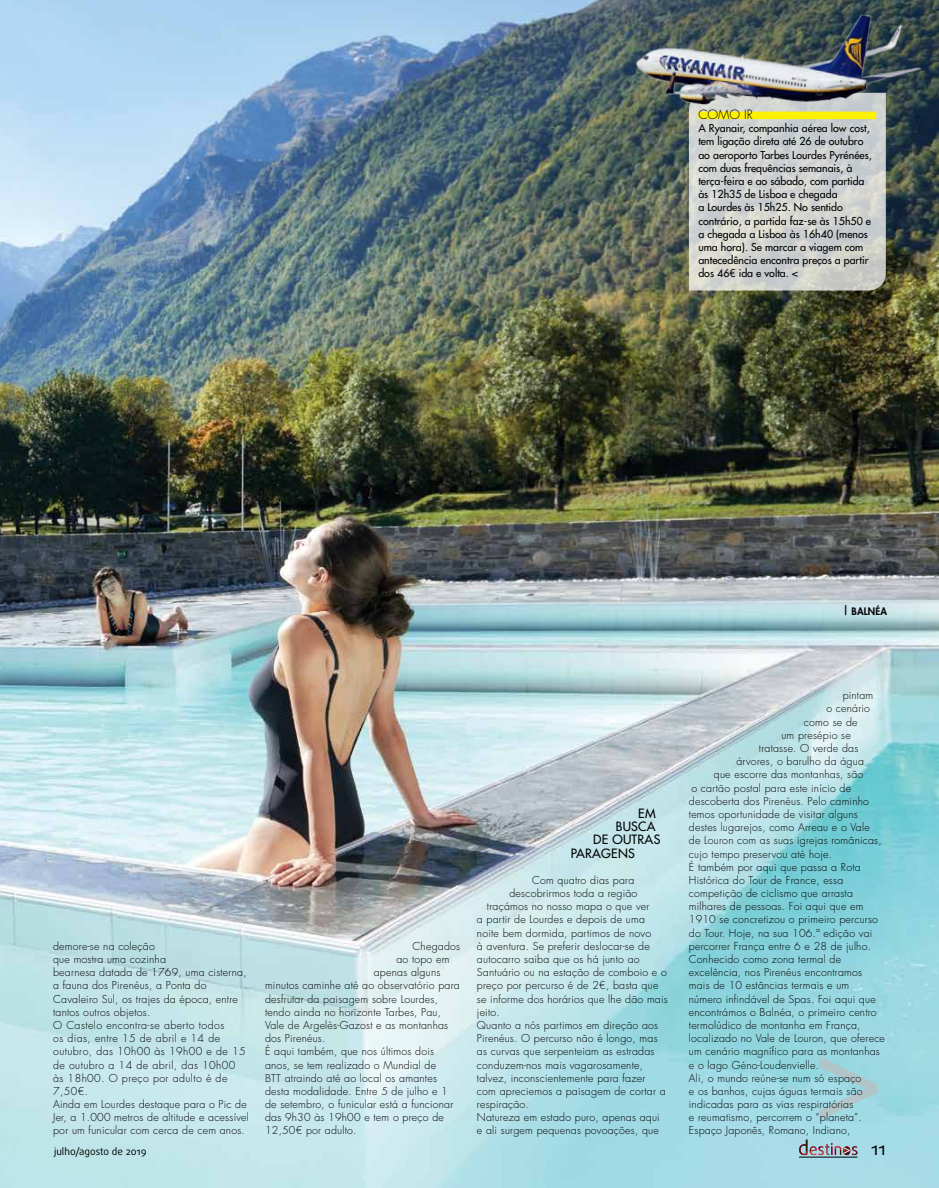
<style>
.page{position:relative;width:939px;height:1188px;background:#fff}
.page>*{position:absolute;margin:0;border:0;box-sizing:border-box;transform-origin:0 0}
.t1{font:137.38px "Daxline Pro";color:#bcbec0}
.t2{font:17.5px "Daxline Pro";color:#000}
.t3{font:500 12.5px "Futura Std";letter-spacing:.02em;color:#000}
.t4{font:300 12.5px "Futura Std";color:#000}
.t5{font:300 10.62px/13.1px "Futura Std";letter-spacing:.02em;color:#000}
.t6{font:500 10.62px/13.1px "Futura Std";color:#000}
.t7{font:10px "Daxline Pro";color:#000}
.t8{font:800 10px "Futura Std";letter-spacing:.02em;color:#000}
</style>
<div class="page">
<img style="left:0;top:0;width:939px;height:1187px">
<svg style="left:689px;top:163px;width:197px;height:127px;background:#d0d2cf"></svg>
<img style="left:624px;top:0;width:305px;height:163px">
<div style="left:698px;top:112px;width:178px;height:7px;background:#fff200"></div>
<hr style="left:799px;top:1156px;width:58px;height:1px;background:#000">
<svg style="left:799px;top:1139px;width:58px;height:15px"></svg>
<p class="t4" style="left:698px;top:107px;width:56px">COMO IR</p>
<p class="t6" style="left:698px;top:122px;width:175px">A Ryanair, companhia aérea low cost, tem ligação direta até 26 de outubro ao aeroporto Tarbes Lourdes Pyrénées, com duas frequências semanais, à terça-feira e ao sábado, com partida às 12h35 de Lisboa e chegada<br>a Lourdes às 15h25. No sentido contrário, a partida faz-se às 15h50 e a chegada a Lisboa às 16h40 (menos uma hora). Se marcar a viagem com antecedência encontra preços a partir dos 46€ ida e volta. &lt;</p>
<p class="t8" style="left:843px;top:604px;width:46px">| BALNÉA</p>
<p class="t5" style="left:53px;top:939px;width:197px">demore-se na coleção<br>que mostra uma cozinha<br>bearnesa datada de 1769, uma cisterna, a fauna dos Pirenéus, a Ponta do<br>Cavaleiro Sul, os trajes da época, entre tantos outros objetos.<br>O Castelo encontra-se aberto todos<br>os dias, entre 15 de abril e 14 de outubro, das 10h00 às 19h00 e de 15 de outubro a 14 de abril, das 10h00<br>às 18h00. O preço por adulto é de<br>7,50€.<br>Ainda em Lourdes destaque para o Pic de<br>Jer, a 1.000 metros de altitude e acessível por um funicular com cerca de cem anos.</p>
<p class="t5" style="left:413px;top:939px;width:49px">Chegados</p>
<p class="t5" style="left:396px;top:952px;width:55px">ao topo em</p>
<p class="t5" style="left:374px;top:965px;width:68px">apenas alguns</p>
<p class="t5" style="left:265px;top:978px;width:196px">minutos caminhe até ao observatório para</p>
<p class="t5" style="left:265px;top:992px;width:174px">desfrutar da paisagem sobre Lourdes,</p>
<p class="t5" style="left:265px;top:1005px;width:178px">tendo ainda no horizonte Tarbes, Pau,</p>
<p class="t5" style="left:265px;top:1018px;width:185px">Vale de Argelès-Gazost e as montanhas</p>
<p class="t5" style="left:265px;top:1031px;width:62px">dos Pirenéus.</p>
<p class="t5" style="left:265px;top:1044px;width:170px">É aqui também, que nos últimos dois</p>
<p class="t5" style="left:265px;top:1058px;width:173px">anos, se tem realizado o Mundial de</p>
<p class="t5" style="left:265px;top:1071px;width:173px">BTT atraindo até ao local os amantes</p>
<p class="t5" style="left:265px;top:1084px;width:184px">desta modalidade. Entre 5 de julho e 1</p>
<p class="t5" style="left:265px;top:1097px;width:190px">de setembro, o funicular está a funcionar</p>
<p class="t5" style="left:265px;top:1110px;width:180px">das 9h30 às 19h00 e tem o preço de</p>
<p class="t5" style="left:265px;top:1123px;width:93px">12,50€ por adulto.</p>
<p class="t7" style="left:54px;top:1144px;width:94px">julho/agosto de 2019</p>
<p class="t3" style="left:638px;top:805px;width:10px">Em</p>
<p class="t3" style="left:616px;top:818px;width:41px">busca</p>
<p class="t3" style="left:593px;top:831px;width:69px">de outras</p>
<p class="t3" style="left:571px;top:844px;width:66px">paragens</p>
<p class="t5" style="left:532px;top:873px;width:104px">Com quatro dias para</p>
<p class="t5" style="left:509px;top:886px;width:129px">descobrirmos toda a região</p>
<p class="t5" style="left:487px;top:899px;width:164px">traçámos no nosso mapa o que ver</p>
<p class="t5" style="left:477px;top:913px;width:169px">a partir de Lourdes e depois de uma</p>
<p class="t5" style="left:477px;top:926px;width:176px">noite bem dormida, partimos de novo</p>
<p class="t5" style="left:477px;top:939px;width:174px">à aventura. Se preferir deslocar-se de</p>
<p class="t5" style="left:477px;top:952px;width:164px">autocarro saiba que os há junto ao</p>
<p class="t5" style="left:477px;top:965px;width:191px">Santuário ou na estação de comboio e o</p>
<p class="t5" style="left:477px;top:978px;width:183px">preço por percurso é de 2€, basta que</p>
<p class="t5" style="left:477px;top:992px;width:192px">se informe dos horários que lhe dão mais</p>
<p class="t5" style="left:477px;top:1005px;width:24px">jeito.</p>
<p class="t5" style="left:477px;top:1018px;width:183px">Quanto a nós partimos em direção aos</p>
<p class="t5" style="left:477px;top:1031px;width:182px">Pirenéus. O percurso não é longo, mas</p>
<p class="t5" style="left:477px;top:1044px;width:179px">as curvas que serpenteiam as estradas</p>
<p class="t5" style="left:477px;top:1058px;width:168px">conduzem-nos mais vagarosamente,</p>
<p class="t5" style="left:477px;top:1071px;width:170px">talvez, inconscientemente para fazer</p>
<p class="t5" style="left:477px;top:1084px;width:190px">com apreciemos a paisagem de cortar a</p>
<p class="t5" style="left:477px;top:1097px;width:53px">respiração.</p>
<p class="t5" style="left:477px;top:1110px;width:184px">Natureza em estado puro, apenas aqui</p>
<p class="t5" style="left:477px;top:1123px;width:183px">e ali surgem pequenas povoações, que</p>
<p class="t5" style="left:843px;top:689px;width:32px">pintam</p>
<p class="t5" style="left:826px;top:702px;width:45px">o cenário</p>
<p class="t5" style="left:804px;top:715px;width:55px">como se de</p>
<p class="t5" style="left:781px;top:728px;width:71px">um presépio se</p>
<p class="t5" style="left:759px;top:741px;width:101px">tratasse. O verde das</p>
<p class="t5" style="left:736px;top:754px;width:129px">árvores, o barulho da água</p>
<p class="t5" style="left:714px;top:768px;width:151px">que escorre das montanhas, são</p>
<p class="t5" style="left:691px;top:781px;width:161px">o cartão postal para este início de</p>
<p class="t5" style="left:689px;top:794px;width:182px">descoberta dos Pirenéus. Pelo caminho</p>
<p class="t5" style="left:689px;top:807px;width:171px">temos oportunidade de visitar alguns</p>
<p class="t5" style="left:689px;top:820px;width:182px">destes lugarejos, como Arreau e o Vale</p>
<p class="t5" style="left:689px;top:834px;width:194px">de Louron com as suas igrejas românicas,</p>
<p class="t5" style="left:689px;top:847px;width:145px">cujo tempo preservou até hoje.</p>
<p class="t5" style="left:689px;top:860px;width:173px">É também por aqui que passa a Rota</p>
<p class="t5" style="left:689px;top:873px;width:156px">Histórica do Tour de France, essa</p>
<p class="t5" style="left:689px;top:886px;width:166px">competição de ciclismo que arrasta</p>
<p class="t5" style="left:689px;top:899px;width:176px">milhares de pessoas. Foi aqui que em</p>
<p class="t5" style="left:689px;top:913px;width:191px">1910 se concretizou o primeiro percurso</p>
<p class="t5" style="left:689px;top:926px;width:185px">do Tour. Hoje, na sua 106.ª edição vai</p>
<p class="t5" style="left:689px;top:939px;width:184px">percorrer França entre 6 e 28 de julho.</p>
<p class="t5" style="left:689px;top:952px;width:154px">Conhecido como zona termal de</p>
<p class="t5" style="left:689px;top:965px;width:175px">excelência, nos Pirenéus encontramos</p>
<p class="t5" style="left:689px;top:978px;width:162px">mais de 10 estâncias termais e um</p>
<p class="t5" style="left:689px;top:992px;width:188px">número infindável de Spas. Foi aqui que</p>
<p class="t5" style="left:689px;top:1005px;width:189px">encontrámos o Balnéa, o primeiro centro</p>
<p class="t5" style="left:689px;top:1018px;width:173px">termolúdico de montanha em França,</p>
<p class="t5" style="left:689px;top:1031px;width:198px">localizado no Vale de Louron, que oferece</p>
<p class="t5" style="left:689px;top:1044px;width:193px">um cenário magnífico para as montanhas</p>
<p class="t5" style="left:689px;top:1058px;width:132px">e o lago Géno-Loudenvielle.</p>
<p class="t5" style="left:689px;top:1071px;width:174px">Ali, o mundo reúne-se num só espaço</p>
<p class="t5" style="left:689px;top:1084px;width:175px">e os banhos, cujas águas termais são</p>
<p class="t5" style="left:689px;top:1097px;width:166px">indicadas para as vias respiratórias</p>
<p class="t5" style="left:689px;top:1110px;width:175px">e reumatismo, percorrem o “planeta”.</p>
<p class="t5" style="left:689px;top:1123px;width:163px">Espaço Japonês, Romano, Indiano,</p>
<h1 class="t1" style="left:809px;top:992px;width:79px">&gt;</h1>
<h2 class="t2" style="left:871px;top:1136px;width:16px">11</h2>
</div>
